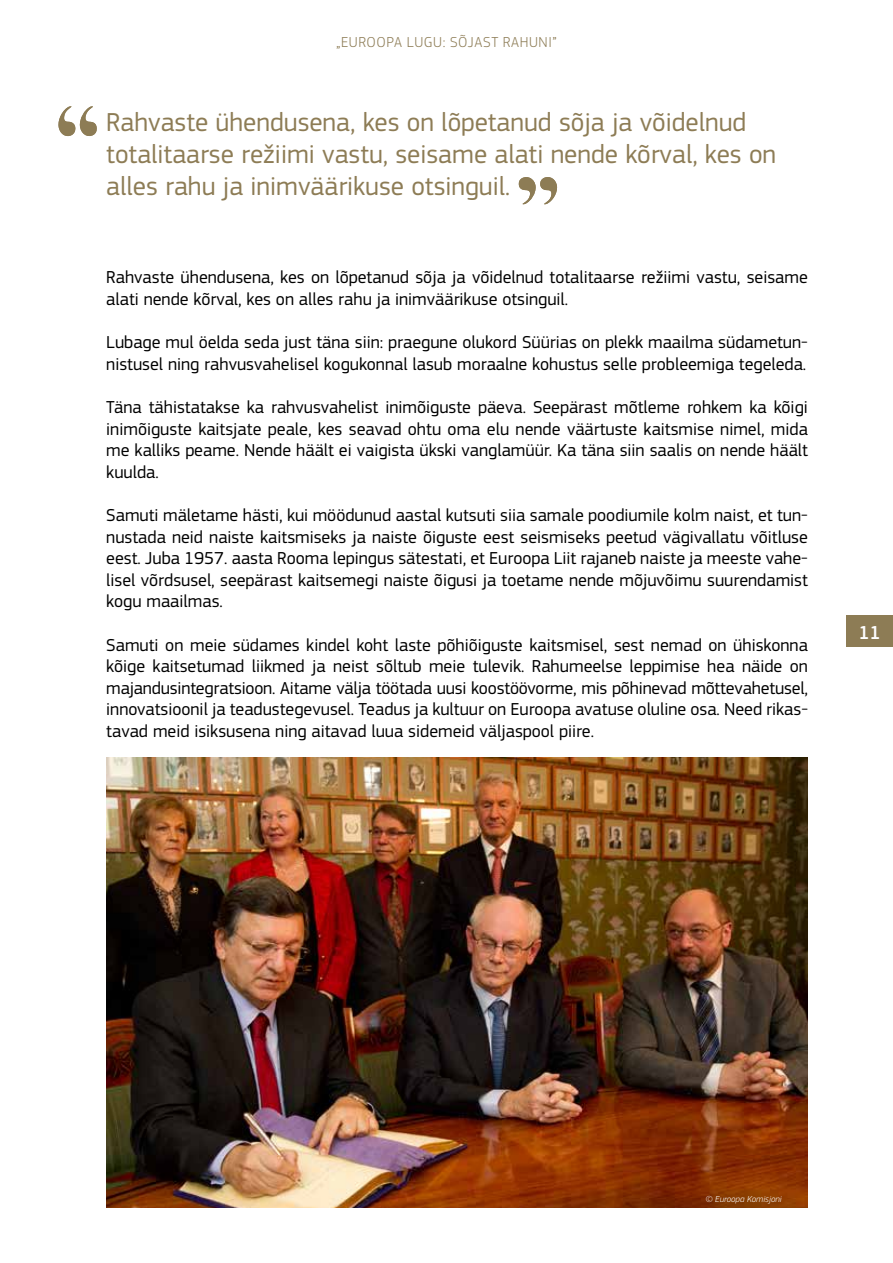
<style>
.page{position:relative;width:893px;height:1263px;background:#fff}
.page>*{position:absolute;margin:0;border:0;box-sizing:border-box;transform-origin:0 0}
.t1{font:27px/32.4px "EC Square Sans Pro";color:#8d7c55}
.t2{font:500 19.5px "EC Square Sans Pro";color:#fff}
.t3{font:18px/21.6px "EC Square Sans Pro";color:#000;text-align:justify}
.t4{font:300 15px "EC Square Sans Pro";letter-spacing:.04em;color:#8d7c55}
.t5{font:italic 300 9px "EC Square Sans Pro";color:#fff}
</style>
<div class="page">
<div style="left:846px;top:616px;width:47px;height:31px;background:#8d7c55"></div>
<svg style="left:58px;top:106px;width:39px;height:31px"></svg>
<svg style="left:518px;top:177px;width:40px;height:27px"></svg>
<img style="left:106px;top:757px;width:702px;height:450px">
<p class="t4" style="left:336px;top:33px;width:222px">„EUROOPA LUGU: SÕJAST RAHUNI”</p>
<h1 class="t1" style="left:106px;top:106px;width:671px">Rahvaste ühendusena, kes on lõpetanud sõja ja võidelnud totalitaarse režiimi vastu, seisame alati nende kõrval, kes on alles rahu ja inimväärikuse otsinguil.</h1>
<p class="t3" style="left:106px;top:267px;width:703px">Rahvaste ühendusena, kes on lõpetanud sõja ja võidelnud totalitaarse režiimi vastu, seisame alati nende kõrval, kes on alles rahu ja inimväärikuse otsinguil.</p>
<p class="t3" style="left:106px;top:332px;width:703px">Lubage mul öelda seda just täna siin: praegune olukord Süürias on plekk maailma südametun&shy;nistusel ning rahvusvahelisel kogukonnal lasub moraalne kohustus selle probleemiga tegeleda.</p>
<p class="t3" style="left:106px;top:396px;width:703px">Täna tähistatakse ka rahvusvahelist inimõiguste päeva. Seepärast mõtleme rohkem ka kõigi inimõiguste kaitsjate peale, kes seavad ohtu oma elu nende väärtuste kaitsmise nimel, mida me kalliks peame. Nende häält ei vaigista ükski vanglamüür. Ka täna siin saalis on nende häält kuulda.</p>
<p class="t3" style="left:106px;top:504px;width:703px">Samuti mäletame hästi, kui möödunud aastal kutsuti siia samale poodiumile kolm naist, et tun&shy;nustada neid naiste kaitsmiseks ja naiste õiguste eest seismiseks peetud vägivallatu võitluse eest. Juba 1957. aasta Rooma lepingus sätestati, et Euroopa Liit rajaneb naiste ja meeste vahe&shy;lisel võrdsusel, seepärast kaitsemegi naiste õigusi ja toetame nende mõjuvõimu suurendamist kogu maailmas.</p>
<p class="t3" style="left:106px;top:634px;width:703px">Samuti on meie südames kindel koht laste põhiõiguste kaitsmisel, sest nemad on ühiskonna kõige kaitsetumad liikmed ja neist sõltub meie tulevik. Rahumeelse leppimise hea näide on majandusintegratsioon. Aitame välja töötada uusi koostöövorme, mis põhinevad mõttevahetusel, innovatsioonil ja teadustegevusel. Teadus ja kultuur on Euroopa avatuse oluline osa. Need rikas&shy;tavad meid isiksusena ning aitavad luua sidemeid väljaspool piire.</p>
<p class="t2" style="left:858px;top:621px;width:24px">11</p>
<p class="t5" style="left:706px;top:1194px;width:77px">© Euroopa Komisjoni</p>
</div>
